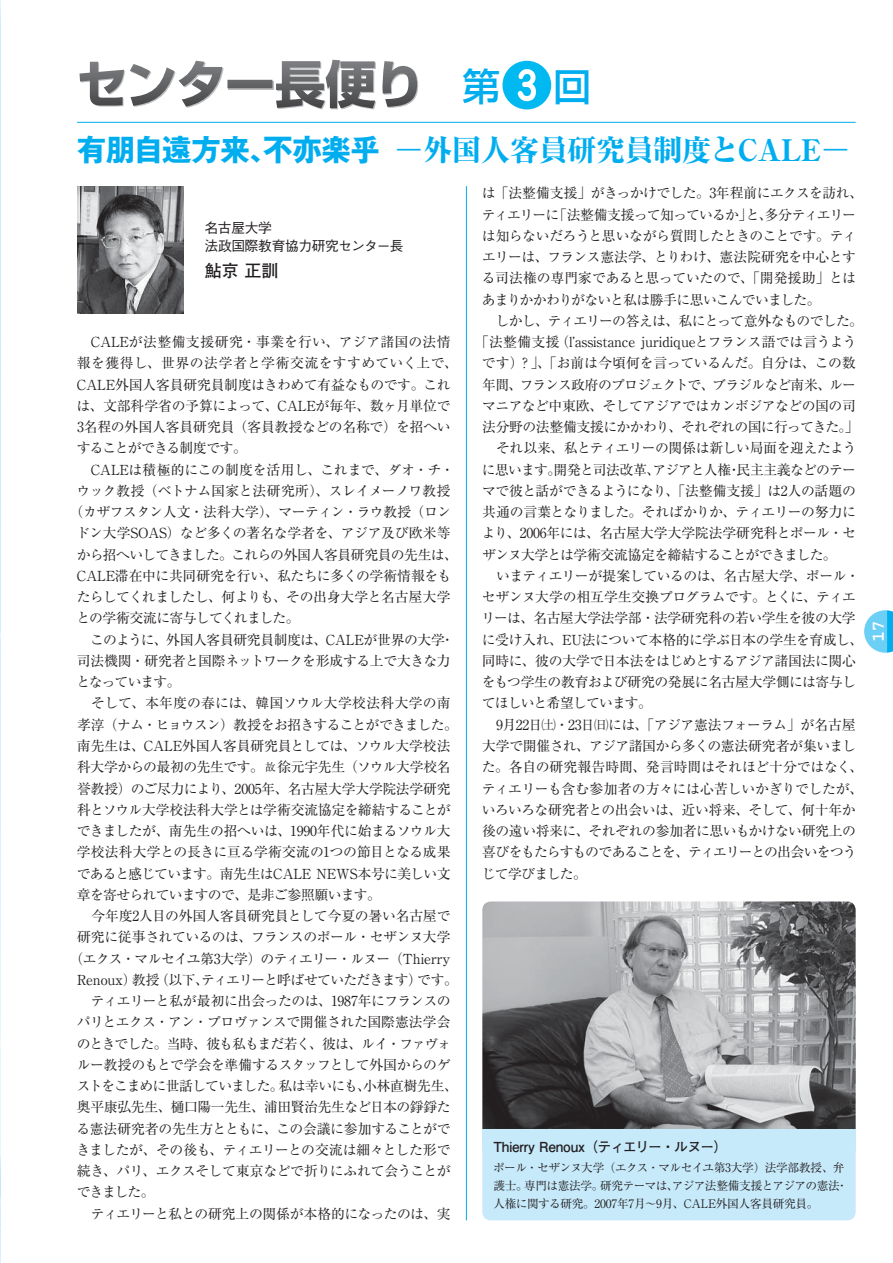
<style>
.page{position:relative;width:893px;height:1263px;background:#fff}
.page>*{position:absolute;margin:0;border:0;box-sizing:border-box;transform-origin:0 0}
.t1{font:51px "Shin Go Pro Bold 90 msp RKSJ H";letter-spacing:-.03em;color:#bbbdbf}
.t2{font:29.7px "Ryumin Pro Heavy 90 msp RKSJ H";letter-spacing:-.025em;color:#00adef}
.t3{font:700 18px "Courier Std";color:#fff}
.t4{font:16.95px "Futo Go B101 Pro Bold 90 msp RKSJ H";color:#231f20}
.t5{font:13.8px "Ryumin Pro Regular 90 msp RKSJ H";letter-spacing:-.03em;color:#231f20}
.t6{font:13.8px "Ryumin Pro Regular 90 msp RKSJ H";letter-spacing:-.05em;color:#231f20}
.t7{font:13.8px "Ryumin Pro Regular 90 msp RKSJ H";letter-spacing:-.01em;color:#231f20}
.t8{font:13.8px "Ryumin Pro Regular 90 msp RKSJ H";letter-spacing:-.055em;color:#231f20}
.t9{font:13.8px "Ryumin Pro Regular 90 msp RKSJ H";letter-spacing:-.07em;color:#231f20}
.t10{font:13.8px "Ryumin Pro Regular 90 msp RKSJ H";letter-spacing:-.075em;color:#231f20}
.t11{font:13.8px "Ryumin Pro Regular 90 msp RKSJ H";letter-spacing:.02em;color:#231f20}
.t12{font:13.8px "Ryumin Pro Regular 90 msp RKSJ H";letter-spacing:.03em;color:#231f20}
.t13{font:13.8px "Ryumin Pro Regular 90 msp RKSJ H";letter-spacing:.01em;color:#231f20}
.t14{font:13.8px "Ryumin Pro Regular 90 msp RKSJ H";letter-spacing:-.06em;color:#231f20}
.t15{font:13.8px "Futo Go B101 Pro Bold 90 msp RKSJ H";letter-spacing:-.025em;color:#231f20}
.t16{font:13.8px/18px "Gothic BBB Pro Medium 90 msp RKSJ H";letter-spacing:-.035em;color:#231f20}
.t17{font:13.8px "Ryumin Pro Regular 90 msp RKSJ H";letter-spacing:-.065em;color:#231f20}
.t18{font:11.7px/18px "Ryumin Pro Regular 90 msp RKSJ H";letter-spacing:-.035em;color:#231f20}
.s1{font-family:"Shin Go Pro Medium 90 msp RKSJ H";font-size:38.25px;color:#00adef}
.s2{font-family:"Jun 501 Pro Bold 90 msp RKSJ H";color:#00b9f1}
.s3{font-family:"Gothic MB101 Pro Bold 90 msp RKSJ H"}
.s4{font-family:"Ryumin Pro Light 90 msp RKSJ H"}
.s5{font-size:10.65px}
</style>
<div class="page">
<img style="left:0;top:0;width:1px;height:1263px">
<svg style="left:864px;top:610px;width:28px;height:43px"></svg>
<svg style="left:79px;top:60px;width:338px;height:48px"></svg>
<hr style="left:77px;top:122px;width:778px;height:1px;background:#00adef">
<hr style="left:466px;top:186px;width:1px;height:1034px;background:#00adef">
<img style="left:77px;top:186px;width:106px;height:128px">
<img style="left:482px;top:901px;width:373px;height:239px;border-radius:9px">
<div style="left:482px;top:1129px;width:373px;height:91px;background:#c7eafb;border-radius:9px"></div>
<div style="left:482px;top:1129px;width:373px;height:21px;background:#c7eafb"></div>
<h1 class="t1" style="left:77px;top:66px;width:515px">センター長便り <span class="s1">第</span><span class="s2">❸</span><span class="s1">回</span></h1>
<h2 class="t2" style="left:77px;top:139px;width:772px"><span class="s3">有朋自遠方来、不亦楽乎</span> <span class="s4">―</span>外国人客員研究員制度とCALE<span class="s4">―</span></h2>
<p class="t16" style="left:204px;top:220px;width:201px">名古屋大学<br>法政国際教育協力研究センター長</p>
<p class="t4" style="left:205px;top:264px;width:75px">鮎京 正訓</p>
<p class="t11" style="left:77px;top:337px;width:375px">　CALEが法整備支援研究・事業を行い、アジア諸国の法情</p>
<p class="t12" style="left:77px;top:358px;width:382px">報を獲得し、世界の法学者と学術交流をすすめていく上で、</p>
<p class="t5" style="left:77px;top:379px;width:375px">CALE外国人客員研究員制度はきわめて有益なものです。これ</p>
<p class="t5" style="left:77px;top:400px;width:375px">は、文部科学省の予算によって、CALEが毎年、数ヶ月単位で</p>
<p class="t5" style="left:77px;top:422px;width:375px">3名程の外国人客員研究員（客員教授などの名称で）を招へい</p>
<p class="t14" style="left:77px;top:443px;width:171px">することができる制度です。</p>
<p class="t7" style="left:77px;top:464px;width:379px">　CALEは積極的にこの制度を活用し、これまで、ダオ・チ・</p>
<p class="t5" style="left:77px;top:486px;width:375px">ウック教授（ベトナム国家と法研究所）、スレイメーノワ教授</p>
<p class="t5" style="left:70px;top:507px;width:383px">（カザフスタン人文・法科大学）、マーティン・ラウ教授（ロン</p>
<p class="t5" style="left:76px;top:528px;width:376px">ドン大学SOAS）など多くの著名な学者を、アジア及び欧米等</p>
<p class="t5" style="left:77px;top:549px;width:383px">から招へいしてきました。これらの外国人客員研究員の先生は、</p>
<p class="t5" style="left:77px;top:571px;width:375px">CALE滞在中に共同研究を行い、私たちに多くの学術情報をも</p>
<p class="t5" style="left:77px;top:592px;width:375px">たらしてくれましたし、何よりも、その出身大学と名古屋大学</p>
<p class="t6" style="left:76px;top:613px;width:225px">との学術交流に寄与してくれました。</p>
<p class="t5" style="left:77px;top:634px;width:379px">　このように、外国人客員研究員制度は、CALEが世界の大学・</p>
<p class="t5" style="left:77px;top:656px;width:375px">司法機関・研究者と国際ネットワークを形成する上で大きな力</p>
<p class="t17" style="left:76px;top:677px;width:106px">となっています。</p>
<p class="t13" style="left:77px;top:698px;width:375px">　そして、本年度の春には、韓国ソウル大学校法科大学の南</p>
<p class="t6" style="left:77px;top:719px;width:382px">孝淳（ナム・ヒョウスン）教授をお招きすることができました。</p>
<p class="t5" style="left:77px;top:741px;width:375px">南先生は、CALE外国人客員研究員としては、ソウル大学校法</p>
<p class="t5" style="left:77px;top:762px;width:375px">科大学からの最初の先生です。<span class="s5">故</span>徐元宇先生（ソウル大学校名</p>
<p class="t5" style="left:77px;top:783px;width:375px">誉教授）のご尽力により、2005年、名古屋大学大学院法学研究</p>
<p class="t5" style="left:77px;top:804px;width:375px">科とソウル大学校法科大学とは学術交流協定を締結することが</p>
<p class="t5" style="left:77px;top:826px;width:375px">できましたが、南先生の招へいは、1990年代に始まるソウル大</p>
<p class="t5" style="left:77px;top:847px;width:375px">学校法科大学との長きに亘る学術交流の1つの節目となる成果</p>
<p class="t5" style="left:77px;top:868px;width:375px">であると感じています。南先生はCALE NEWS本号に美しい文</p>
<p class="t6" style="left:77px;top:889px;width:305px">章を寄せられていますので、是非ご参照願います。</p>
<p class="t5" style="left:77px;top:911px;width:375px">　今年度2人目の外国人客員研究員として今夏の暑い名古屋で</p>
<p class="t5" style="left:77px;top:932px;width:375px">研究に従事されているのは、フランスのポール・セザンヌ大学</p>
<p class="t5" style="left:70px;top:953px;width:382px">（エクス・マルセイユ第3大学）のティエリー・ルヌー（Thierry</p>
<p class="t6" style="left:77px;top:974px;width:382px">Renoux）教授（以下、ティエリーと呼ばせていただきます）です。</p>
<p class="t5" style="left:77px;top:996px;width:375px">　ティエリーと私が最初に出会ったのは、1987年にフランスの</p>
<p class="t5" style="left:77px;top:1017px;width:375px">パリとエクス・アン・プロヴァンスで開催された国際憲法学会</p>
<p class="t9" style="left:77px;top:1038px;width:376px">のときでした。当時、彼も私もまだ若く、彼は、ルイ・ファヴォ</p>
<p class="t5" style="left:77px;top:1060px;width:375px">ルー教授のもとで学会を準備するスタッフとして外国からのゲ</p>
<p class="t6" style="left:77px;top:1081px;width:383px">ストをこまめに世話していました。私は幸いにも、小林直樹先生、</p>
<p class="t5" style="left:77px;top:1102px;width:375px">奥平康弘先生、樋口陽一先生、浦田賢治先生など日本の錚錚た</p>
<p class="t5" style="left:77px;top:1123px;width:375px">る憲法研究者の先生方とともに、この会議に参加することがで</p>
<p class="t5" style="left:76px;top:1145px;width:376px">きましたが、その後も、ティエリーとの交流は細々とした形で</p>
<p class="t5" style="left:77px;top:1166px;width:375px">続き、パリ、エクスそして東京などで折りにふれて会うことが</p>
<p class="t5" style="left:77px;top:1187px;width:79px">できました。</p>
<p class="t5" style="left:77px;top:1208px;width:375px">　ティエリーと私との研究上の関係が本格的になったのは、実</p>
<p class="t5" style="left:482px;top:188px;width:383px">は「法整備支援」がきっかけでした。3年程前にエクスを訪れ、</p>
<p class="t9" style="left:482px;top:209px;width:375px">ティエリーに「法整備支援って知っているか」と、多分ティエリー</p>
<p class="t5" style="left:482px;top:230px;width:376px">は知らないだろうと思いながら質問したときのことです。ティ</p>
<p class="t5" style="left:482px;top:252px;width:375px">エリーは、フランス憲法学、とりわけ、憲法院研究を中心とす</p>
<p class="t5" style="left:482px;top:273px;width:375px">る司法権の専門家であると思っていたので、「開発援助」とは</p>
<p class="t8" style="left:482px;top:294px;width:340px">あまりかかわりがないと私は勝手に思いこんでいました。</p>
<p class="t8" style="left:482px;top:315px;width:382px">　しかし、ティエリーの答えは、私にとって意外なものでした。</p>
<p class="t5" style="left:475px;top:337px;width:383px">「法整備支援（lʼassistance juridiqueとフランス語では言うよう</p>
<p class="t7" style="left:482px;top:358px;width:375px">です）？」、「お前は今頃何を言っているんだ。自分は、この数</p>
<p class="t8" style="left:482px;top:379px;width:375px">年間、フランス政府のプロジェクトで、ブラジルなど南米、ルー</p>
<p class="t5" style="left:482px;top:400px;width:375px">マニアなど中東欧、そしてアジアではカンボジアなどの国の司</p>
<p class="t5" style="left:482px;top:422px;width:378px">法分野の法整備支援にかかわり、それぞれの国に行ってきた。」</p>
<p class="t5" style="left:482px;top:443px;width:376px">　それ以来、私とティエリーの関係は新しい局面を迎えたよう</p>
<p class="t5" style="left:482px;top:464px;width:376px">に思います。開発と司法改革、アジアと人権・民主主義などのテー</p>
<p class="t5" style="left:482px;top:486px;width:375px">マで彼と話ができるようになり、「法整備支援」は2人の話題の</p>
<p class="t5" style="left:482px;top:507px;width:375px">共通の言葉となりました。そればかりか、ティエリーの努力に</p>
<p class="t5" style="left:481px;top:528px;width:376px">より、2006年には、名古屋大学大学院法学研究科とポール・セ</p>
<p class="t6" style="left:482px;top:549px;width:356px">ザンヌ大学とは学術交流協定を締結することができました。</p>
<p class="t5" style="left:482px;top:571px;width:379px">　いまティエリーが提案しているのは、名古屋大学、ポール・</p>
<p class="t5" style="left:482px;top:592px;width:375px">セザンヌ大学の相互学生交換プログラムです。とくに、ティエ</p>
<p class="t5" style="left:481px;top:613px;width:375px">リーは、名古屋大学法学部・法学研究科の若い学生を彼の大学</p>
<p class="t5" style="left:482px;top:634px;width:383px">に受け入れ、EU法について本格的に学ぶ日本の学生を育成し、</p>
<p class="t5" style="left:482px;top:656px;width:375px">同時に、彼の大学で日本法をはじめとするアジア諸国法に関心</p>
<p class="t5" style="left:482px;top:677px;width:375px">をもつ学生の教育および研究の発展に名古屋大学側には寄与し</p>
<p class="t14" style="left:482px;top:698px;width:172px">てほしいと希望しています。</p>
<p class="t5" style="left:482px;top:719px;width:375px">　9月22日㈯・23日㈰には、「アジア憲法フォーラム」が名古屋</p>
<p class="t5" style="left:482px;top:741px;width:375px">大学で開催され、アジア諸国から多くの憲法研究者が集いまし</p>
<p class="t7" style="left:482px;top:762px;width:383px">た。各自の研究報告時間、発言時間はそれほど十分ではなく、</p>
<p class="t5" style="left:482px;top:783px;width:383px">ティエリーも含む参加者の方々には心苦しいかぎりでしたが、</p>
<p class="t5" style="left:482px;top:804px;width:375px">いろいろな研究者との出会いは、近い将来、そして、何十年か</p>
<p class="t5" style="left:482px;top:826px;width:375px">後の遠い将来に、それぞれの参加者に思いもかけない研究上の</p>
<p class="t10" style="left:482px;top:847px;width:376px">喜びをもたらすものであることを、ティエリーとの出会いをつう</p>
<p class="t5" style="left:481px;top:868px;width:107px">じて学びました。</p>
<p class="t15" style="left:493px;top:1142px;width:236px">Thierry Renoux（ティエリー・ルヌー）</p>
<p class="t18" style="left:493px;top:1160px;width:356px">ポール・セザンヌ大学（エクス・マルセイユ第3大学）法学部教授、弁護士。専門は憲法学。研究テーマは、アジア法整備支援とアジアの憲法・人権に関する研究。2007年7月～9月、CALE外国人客員研究員。</p>
<h3 class="t3" style="left:867px;top:642px;width:23px;rotate:-90deg">17</h3>
</div>
